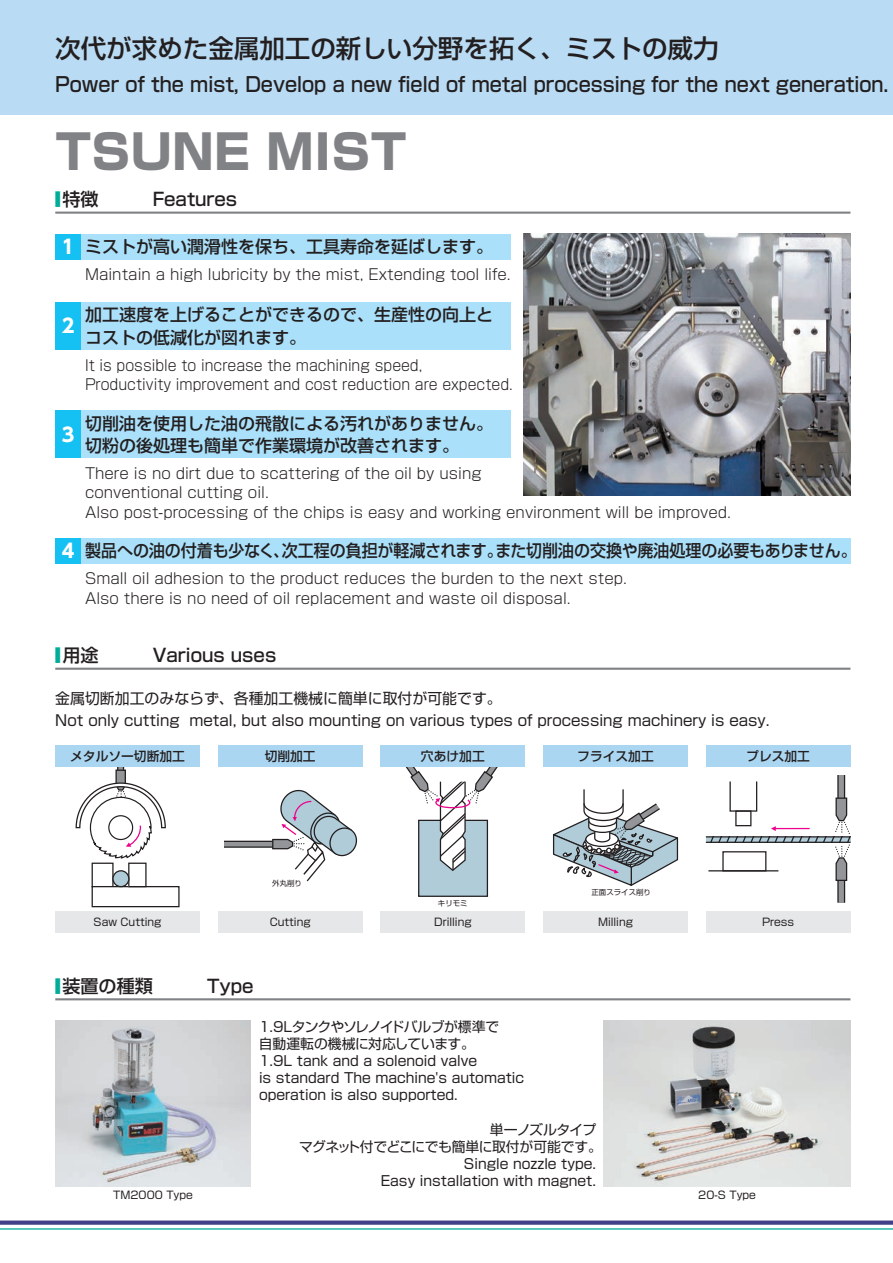
<style>
.page{position:relative;width:893px;height:1263px;background:#fff}
.page>*{position:absolute;margin:0;border:0;box-sizing:border-box;transform-origin:0 0}
.t1{font:800 47.85px "Shin Go Pro";letter-spacing:-.215em;color:#808285}
.t2{font:500 25.5px "Shin Go Pro";color:#231f20}
.t3{font:500 20.25px "Shin Go Pro";color:#231f20;scale:.95 1}
.t4{font:700 19.2px "UD Shin Go Pro";color:#fff}
.t5{font:500 18px "Shin Go Pro";color:#231f20}
.t6{font:500 16.95px/22.4px "Shin Go Pro";color:#231f20}
.t7{font:500 16.95px "Shin Go Pro";color:#231f20;scale:.94 1}
.t8{font:300 14.85px/19.2px "Shin Go Pro";color:#231f20}
.t9{font:14.85px/22.4px "Shin Go Pro";color:#231f20}
.t10{font:300 14.85px/19.2px "Shin Go Pro";color:#231f20;scale:.94 1}
.t11{font:13.8px/17px "Shin Go Pro";color:#231f20}
.t12{font:13.8px "Shin Go Pro";letter-spacing:-.035em;color:#231f20}
.t13{font:13.8px "Shin Go Pro";letter-spacing:-.055em;color:#231f20}
.t14{font:500 12.75px "Shin Go Pro";color:#231f20}
.t15{font:10.65px "Shin Go Pro";color:#231f20}
.t16{font:7.5px "Shin Go Pro";color:#231f20}
.s1{color:#00ac98}
.s2{font-family:"UD Shin Go Pro";font-weight:700;font-size:19.2px;color:#fff}
</style>
<div class="page">
<div style="left:0;top:0;width:893px;height:115px;background:#b9dbf3"></div>
<div style="left:92px;top:862px;width:22px;height:25px;border:1px solid #231f20"></div>
<div style="left:92px;top:886px;width:88px;height:21px;border:1px solid #231f20"></div>
<div style="left:128px;top:862px;width:19px;height:25px;border:1px solid #231f20"></div>
<div style="left:113px;top:871px;width:16px;height:16px;background:#afccd8;border-radius:50%"></div>
<div style="left:112px;top:870px;width:17px;height:17px;border:1px solid #231f20;border-radius:50%"></div>
<div style="left:117px;top:752px;width:7px;height:20px;border:1px solid #231f20"></div>
<svg style="left:75px;top:769px;width:91px;height:99px"></svg>
<div style="left:55px;top:911px;width:145px;height:21px;background:#e6e7e9"></div>
<div style="left:55px;top:745px;width:145px;height:21px;background:#aad6f2"></div>
<img style="left:523px;top:234px;width:327px;height:261px">
<hr style="left:55px;top:212px;width:795px;height:2px;background:#808285">
<div style="left:0;top:1220px;width:893px;height:5px;background:#413f88"></div>
<hr style="left:0;top:1228px;width:893px;height:1px;background:#00ac98">
<hr style="left:55px;top:668px;width:795px;height:2px;background:#808285">
<hr style="left:55px;top:998px;width:795px;height:2px;background:#808285">
<div style="left:729px;top:781px;width:28px;height:31px;border:1px solid #231f20"></div>
<div style="left:838px;top:775px;width:6px;height:25px;background:#939598"></div>
<div style="left:837px;top:774px;width:8px;height:26px;border:1px solid #231f20"></div>
<div style="left:838px;top:879px;width:6px;height:23px;background:#939598"></div>
<div style="left:837px;top:878px;width:8px;height:25px;border:1px solid #231f20"></div>
<div style="left:706px;top:837px;width:144px;height:5px;background:#afccd8"></div>
<svg style="left:708px;top:797px;width:143px;height:85px"></svg>
<hr style="left:706px;top:836px;width:144px;height:1px;background:#231f20">
<hr style="left:706px;top:842px;width:144px;height:1px;background:#231f20">
<svg style="left:553px;top:789px;width:126px;height:97px"></svg>
<div style="left:224px;top:841px;width:50px;height:6px;background:#939598"></div>
<div style="left:223px;top:841px;width:52px;height:7px;border:1px solid #231f20"></div>
<svg style="left:271px;top:789px;width:87px;height:93px"></svg>
<div style="left:419px;top:820px;width:68px;height:76px;background:#afccd8"></div>
<div style="left:418px;top:820px;width:70px;height:77px;border:1px solid #231f20"></div>
<svg style="left:395px;top:766px;width:115px;height:106px"></svg>
<img style="left:55px;top:1020px;width:196px;height:166px">
<img style="left:604px;top:1020px;width:246px;height:166px">
<div style="left:55px;top:234px;width:26px;height:25px;background:#15c0f2"></div>
<div style="left:81px;top:234px;width:429px;height:25px;background:#aae0f9"></div>
<div style="left:55px;top:538px;width:26px;height:25px;background:#15c0f2"></div>
<div style="left:81px;top:538px;width:769px;height:25px;background:#aae0f9"></div>
<div style="left:55px;top:302px;width:26px;height:48px;background:#15c0f2"></div>
<div style="left:81px;top:302px;width:429px;height:48px;background:#aae0f9"></div>
<div style="left:55px;top:410px;width:26px;height:48px;background:#15c0f2"></div>
<div style="left:81px;top:410px;width:429px;height:48px;background:#aae0f9"></div>
<div style="left:706px;top:911px;width:144px;height:21px;background:#e6e7e9"></div>
<div style="left:706px;top:745px;width:144px;height:21px;background:#aad6f2"></div>
<div style="left:543px;top:911px;width:145px;height:21px;background:#e6e7e9"></div>
<div style="left:543px;top:745px;width:145px;height:21px;background:#aad6f2"></div>
<div style="left:381px;top:911px;width:144px;height:21px;background:#e6e7e9"></div>
<div style="left:381px;top:745px;width:144px;height:21px;background:#aad6f2"></div>
<div style="left:218px;top:911px;width:144px;height:21px;background:#e6e7e9"></div>
<div style="left:218px;top:745px;width:144px;height:21px;background:#aad6f2"></div>
<h2 class="t2" style="left:55px;top:27px;width:665px">次代が求めた金属加工の新しい分野を拓く、ミストの威力</h2>
<h3 class="t3" style="left:55px;top:67px;width:879px">Power of the mist, Develop a new field of metal processing for the next generation.</h3>
<h1 class="t1" style="left:50px;top:113px;width:365px">ＴＳＵＮＥ ＭＩＳＴ</h1>
<p class="t5" style="left:55px;top:185px;width:183px"><span class="s1">■</span> 特徴　　　Features</p>
<p class="t6" style="left:62px;top:233px;width:433px"><span class="s2">1</span> ミストが高い潤滑性を保ち、工具寿命を延ばします。</p>
<p class="t8" style="left:85px;top:263px;width:427px">Maintain a high lubricity by the mist, Extending tool life.</p>
<p class="t4" style="left:62px;top:310px;width:14px">2</p>
<p class="t4" style="left:62px;top:419px;width:14px">3</p>
<p class="t6" style="left:85px;top:302px;width:410px">加工速度を上げることができるので、生産性の向上とコストの低減化が図れます。</p>
<p class="t10" style="left:85px;top:354px;width:457px">It is possible to increase the machining speed,<br>Productivity improvement and cost reduction are expected.</p>
<p class="t6" style="left:85px;top:410px;width:410px">切削油を使用した油の飛散による汚れがありません。切粉の後処理も簡単で作業環境が改善されます。</p>
<p class="t8" style="left:85px;top:462px;width:648px">There is no dirt due to scattering of the oil by using<br>conventional cutting oil.<br>Also post-processing of the chips is easy and working environment will be improved.</p>
<p class="t7" style="left:62px;top:537px;width:847px"><span class="s2">4</span> 製品への油の付着も少なく、次工程の負担が軽減されます。また切削油の交換や廃油処理の必要もありません。</p>
<p class="t8" style="left:85px;top:567px;width:543px">Small oil adhesion to the product reduces the burden to the next step.<br>Also there is no need of oil replacement and waste oil disposal.</p>
<p class="t5" style="left:55px;top:641px;width:223px"><span class="s1">■</span> 用途　　　Various uses</p>
<p class="t9" style="left:55px;top:685px;width:716px">金属切断加工のみならず、各種加工機械に簡単に取付が可能です。<br>Not only cutting metal, but also mounting on various types of processing machinery is easy.</p>
<p class="t14" style="left:746px;top:745px;width:65px">プレス加工</p>
<p class="t14" style="left:70px;top:745px;width:116px">メタルソー切断加工</p>
<p class="t14" style="left:421px;top:745px;width:65px">穴あけ加工</p>
<p class="t14" style="left:265px;top:745px;width:53px">切削加工</p>
<p class="t14" style="left:577px;top:745px;width:78px">フライス加工</p>
<p class="t15" style="left:94px;top:913px;width:69px">Saw Cutting</p>
<p class="t16" style="left:272px;top:876px;width:31px">外丸削り</p>
<p class="t15" style="left:270px;top:913px;width:42px">Cutting</p>
<p class="t5" style="left:55px;top:971px;width:200px"><span class="s1">■</span> 装置の種類　　　Type</p>
<p class="t16" style="left:438px;top:897px;width:31px">キリモミ</p>
<p class="t15" style="left:434px;top:913px;width:39px">Drilling</p>
<p class="t16" style="left:591px;top:886px;width:61px">正面スライス削り</p>
<p class="t15" style="left:598px;top:913px;width:37px">Milling</p>
<p class="t15" style="left:113px;top:1186px;width:81px">TM2000 Type</p>
<p class="t11" style="left:259px;top:1017px;width:267px">1.9Lタンクやソレノイドバルブが標準で<br>自動運転の機械に対応しています。<br>1.9L tank and a solenoid valve<br>is standard The machine's automatic operation is also supported.</p>
<p class="t13" style="left:490px;top:1118px;width:108px">単一ノズルタイプ</p>
<p class="t12" style="left:299px;top:1135px;width:304px">マグネット付でどこにでも簡単に取付が可能です。</p>
<p class="t11" style="left:464px;top:1153px;width:134px">Single nozzle type.</p>
<p class="t11" style="left:381px;top:1170px;width:217px">Easy installation with magnet.</p>
<p class="t15" style="left:762px;top:913px;width:34px">Press</p>
<p class="t15" style="left:698px;top:1186px;width:59px">20-S Type</p>
</div>
